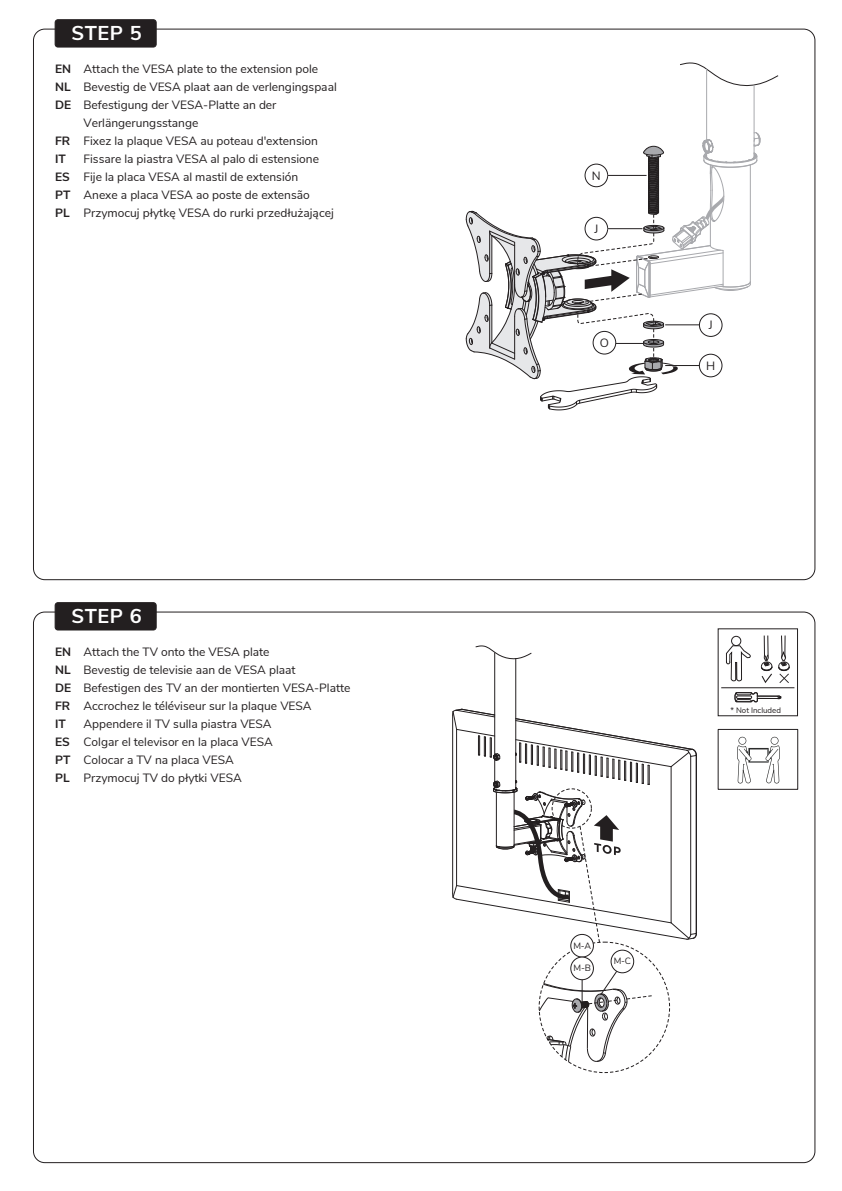
<style>
.page{position:relative;width:842px;height:1191px;background:#fff}
.page>*{position:absolute;margin:0;border:0;box-sizing:border-box;transform-origin:0 0}
.t1{font:700 20px "Nunito Sans";letter-spacing:.03em;color:#fff}
.t2{font:12px/18px "Nunito Sans";color:#231f20}
.t3{font:700 12px/18px "Nunito Sans";color:#231f20}
.t4{font:9.2px "Nunito Sans";color:#231f20}
.t5{font:8px "Nunito Sans";color:#231f20}
</style>
<div class="page">
<div style="left:55px;top:20px;width:101px;height:27px;background:#231f20;border-radius:3px"></div>
<div style="left:55px;top:19px;width:102px;height:29px;border:1px solid #231f20;border-radius:3px"></div>
<div style="left:55px;top:602px;width:101px;height:28px;background:#231f20;border-radius:3px"></div>
<div style="left:55px;top:602px;width:102px;height:28px;border:1px solid #231f20;border-radius:3px"></div>
<div style="left:718px;top:628px;width:80px;height:88px;border:1px solid #231f20"></div>
<hr style="left:721px;top:687px;width:73px;height:1px;background:#231f20">
<svg style="left:726px;top:635px;width:64px;height:155px"></svg>
<div style="left:718px;top:729px;width:80px;height:60px;border:1px solid #231f20"></div>
<svg style="left:538px;top:969px;width:114px;height:93px"></svg>
<div style="left:570px;top:934px;width:24px;height:23px;border:1px solid #231f20;border-radius:50%"></div>
<div style="left:571px;top:957px;width:22px;height:22px;background:#fff;border-radius:50%"></div>
<div style="left:570px;top:956px;width:24px;height:24px;border:1px solid #231f20;border-radius:50%"></div>
<div style="left:611px;top:950px;width:23px;height:22px;background:#fff;border-radius:50%"></div>
<div style="left:611px;top:950px;width:23px;height:23px;border:1px solid #231f20;border-radius:50%"></div>
<svg style="left:680px;top:62px;width:99px;height:24px"></svg>
<hr style="left:706px;top:69px;width:1px;height:71px;background:#a8a9ad">
<hr style="left:754px;top:86px;width:1px;height:72px;background:#a8a9ad">
<svg style="left:465px;top:131px;width:296px;height:279px"></svg>
<div style="left:699px;top:314px;width:23px;height:22px;background:#fff;border-radius:50%"></div>
<div style="left:699px;top:313px;width:23px;height:24px;border:1px solid #231f20;border-radius:50%"></div>
<div style="left:699px;top:354px;width:23px;height:23px;background:#fff;border-radius:50%"></div>
<div style="left:699px;top:354px;width:23px;height:23px;border:1px solid #231f20;border-radius:50%"></div>
<div style="left:593px;top:331px;width:23px;height:23px;background:#fff;border-radius:50%"></div>
<div style="left:593px;top:331px;width:23px;height:23px;border:1px solid #231f20;border-radius:50%"></div>
<svg style="left:475px;top:645px;width:57px;height:14px"></svg>
<hr style="left:494px;top:653px;width:1px;height:101px;background:#231f20">
<hr style="left:515px;top:658px;width:1px;height:131px;background:#231f20">
<svg style="left:452px;top:708px;width:245px;height:235px"></svg>
<h1 class="t1" style="left:72px;top:19px;width:72px">STEP 5</h1>
<p class="t3" style="left:55px;top:59px;width:18px;text-align:justify">EN NL DE</p>
<p class="t3" style="left:55px;top:131px;width:17px">FR<br>IT<br>ES<br>PT<br>PL</p>
<p class="t2" style="left:83px;top:59px;width:255px">Attach the VESA plate to the extension pole Bevestig de VESA plaat aan de verlengingspaal Befestigung der VESA-Platte an der Verlängerungsstange<br>Fixez la plaque VESA au poteau d'extension Fissare la piastra VESA al palo di estensione Fije la placa VESA al mastil de extensión<br>Anexe a placa VESA ao poste de extensão Przymocuj płytkę VESA do rurki przedłużającej</p>
<h1 class="t1" style="left:72px;top:602px;width:72px">STEP 6</h1>
<p class="t3" style="left:55px;top:642px;width:18px">EN<br>NL<br>DE<br>FR<br>IT<br>ES<br>PT<br>PL</p>
<p class="t2" style="left:83px;top:642px;width:268px">Attach the TV onto the VESA plate<br>Bevestig de televisie aan de VESA plaat Befestigen des TV an der montierten VESA-Platte Accrochez le téléviseur sur la plaque VESA Appendere il TV sulla piastra VESA<br>Colgar el televisor en la placa VESA<br>Colocar a TV na placa VESA<br>Przymocuj TV do płytki VESA</p>
<p class="t2" style="left:592px;top:166px;width:10px">N</p>
<p class="t2" style="left:594px;top:219px;width:5px">J</p>
<p class="t2" style="left:600px;top:333px;width:11px">O</p>
<p class="t2" style="left:709px;top:315px;width:5px">J</p>
<p class="t2" style="left:706px;top:356px;width:11px">H</p>
<p class="t4" style="left:573px;top:938px;width:19px">M-A</p>
<p class="t4" style="left:574px;top:961px;width:19px">M-B</p>
<p class="t4" style="left:614px;top:954px;width:19px">M-C</p>
<p class="t5" style="left:730px;top:704px;width:52px">* Not Included</p>
</div>
